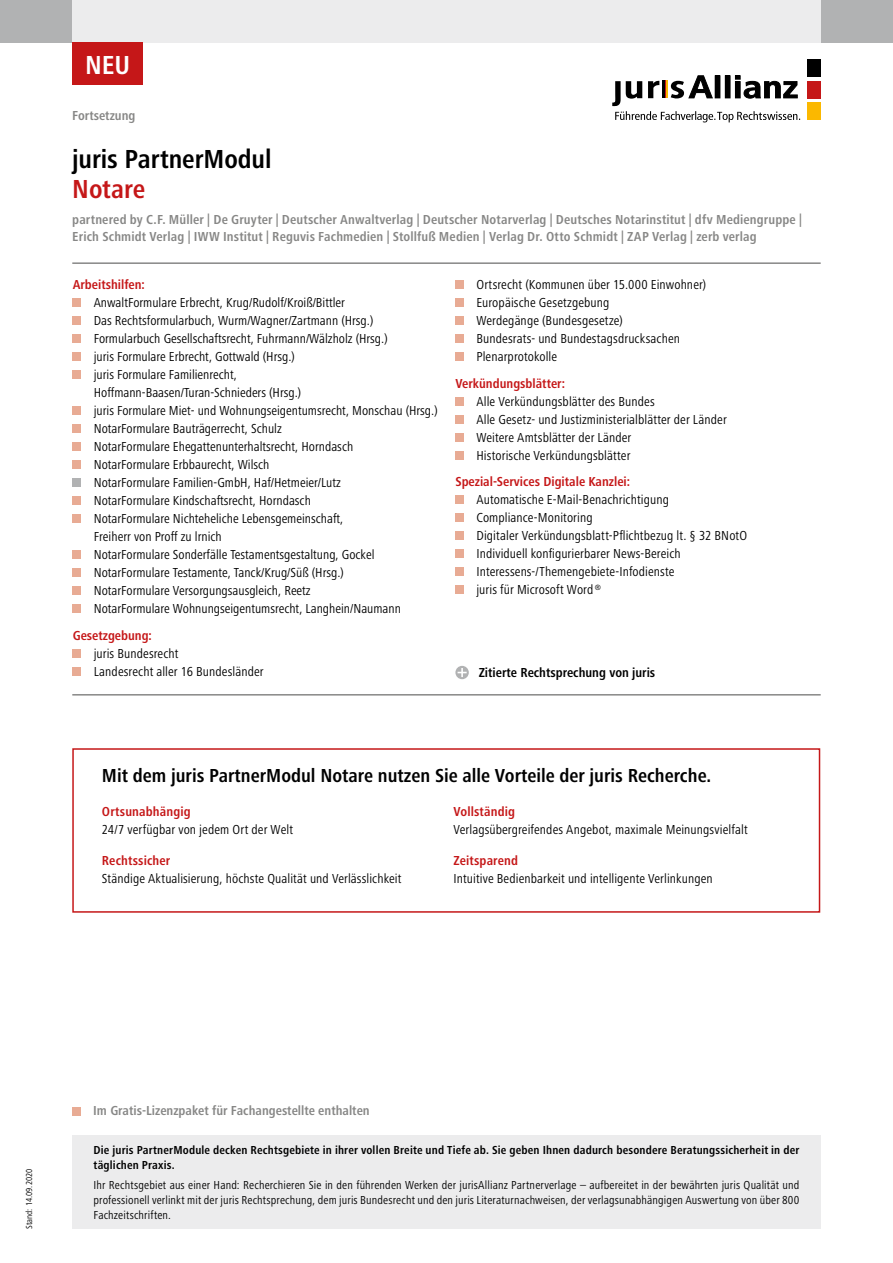
<style>
.page{position:relative;width:893px;height:1263px;background:#fff}
.page>*{position:absolute;margin:0;border:0;box-sizing:border-box;transform-origin:0 0}
.t1{font:700 condensed 27px "Frutiger Next Pro";letter-spacing:-.005em;color:#000}
.t2{font:700 condensed 27px "Frutiger Next Pro";letter-spacing:-.005em;color:#c51718}
.t3{font:700 condensed 27px "Frutiger Next Pro";color:#fff}
.t4{font:700 condensed 19.5px "Frutiger Next Pro";color:#000}
.t5{font:condensed 13.5px/18px "Frutiger Next Pro";color:#000}
.t6{font:700 condensed 13.5px/17.1px "Frutiger Next Pro";letter-spacing:.01em;color:#878786}
.t7{font:700 condensed 13.5px "Frutiger Next Pro";color:#c51718}
.t8{font:700 condensed 13.5px "Frutiger Next Pro";color:#000}
.t9{font:condensed 12px/15px "Frutiger Next Pro";letter-spacing:.015em;color:#000;text-align:justify}
.t10{font:700 condensed 12px/15px "Frutiger Next Pro";letter-spacing:.015em;color:#000}
.t11{font:condensed 9px "Frutiger Next Pro";color:#000}
</style>
<div class="page">
<div style="left:0;top:0;width:893px;height:43px;background:#b1b2b3"></div>
<div style="left:72px;top:1135px;width:749px;height:94px;background:#ececed"></div>
<div style="left:807px;top:60px;width:14px;height:17px;background:#000"></div>
<div style="left:807px;top:81px;width:14px;height:17px;background:#c51718"></div>
<div style="left:807px;top:102px;width:14px;height:18px;background:#fbb800"></div>
<svg style="left:612px;top:75px;width:188px;height:47px"></svg>
<div style="left:72px;top:0;width:749px;height:43px;background:#ececed"></div>
<svg style="left:455px;top:666px;width:14px;height:13px"></svg>
<svg style="left:458px;top:668px;width:9px;height:9px"></svg>
<hr style="left:72px;top:262px;width:749px;height:2px;background:#878786">
<hr style="left:72px;top:694px;width:749px;height:1px;background:#878786">
<div style="left:73px;top:299px;width:8px;height:8px;background:#e8ab94"></div>
<div style="left:73px;top:317px;width:8px;height:8px;background:#e8ab94"></div>
<div style="left:73px;top:335px;width:8px;height:8px;background:#e8ab94"></div>
<div style="left:73px;top:353px;width:8px;height:8px;background:#e8ab94"></div>
<div style="left:73px;top:371px;width:8px;height:8px;background:#e8ab94"></div>
<div style="left:73px;top:407px;width:8px;height:8px;background:#e8ab94"></div>
<div style="left:73px;top:425px;width:8px;height:8px;background:#e8ab94"></div>
<div style="left:73px;top:443px;width:8px;height:8px;background:#e8ab94"></div>
<div style="left:73px;top:461px;width:8px;height:8px;background:#e8ab94"></div>
<div style="left:73px;top:479px;width:8px;height:8px;background:#b1b2b3"></div>
<div style="left:73px;top:497px;width:8px;height:8px;background:#e8ab94"></div>
<div style="left:73px;top:515px;width:8px;height:8px;background:#e8ab94"></div>
<div style="left:73px;top:551px;width:8px;height:8px;background:#e8ab94"></div>
<div style="left:73px;top:569px;width:8px;height:8px;background:#e8ab94"></div>
<div style="left:73px;top:587px;width:8px;height:8px;background:#e8ab94"></div>
<div style="left:73px;top:605px;width:8px;height:8px;background:#e8ab94"></div>
<div style="left:73px;top:649px;width:8px;height:9px;background:#e8ab94"></div>
<div style="left:73px;top:667px;width:8px;height:9px;background:#e8ab94"></div>
<div style="left:455px;top:281px;width:9px;height:8px;background:#e8ab94"></div>
<div style="left:455px;top:299px;width:9px;height:8px;background:#e8ab94"></div>
<div style="left:455px;top:317px;width:9px;height:8px;background:#e8ab94"></div>
<div style="left:455px;top:335px;width:9px;height:8px;background:#e8ab94"></div>
<div style="left:455px;top:353px;width:9px;height:8px;background:#e8ab94"></div>
<div style="left:455px;top:397px;width:9px;height:9px;background:#e8ab94"></div>
<div style="left:455px;top:415px;width:9px;height:9px;background:#e8ab94"></div>
<div style="left:455px;top:433px;width:9px;height:9px;background:#e8ab94"></div>
<div style="left:455px;top:451px;width:9px;height:9px;background:#e8ab94"></div>
<div style="left:455px;top:496px;width:9px;height:8px;background:#e8ab94"></div>
<div style="left:455px;top:514px;width:9px;height:8px;background:#e8ab94"></div>
<div style="left:455px;top:532px;width:9px;height:8px;background:#e8ab94"></div>
<div style="left:455px;top:550px;width:9px;height:8px;background:#e8ab94"></div>
<div style="left:455px;top:568px;width:9px;height:8px;background:#e8ab94"></div>
<div style="left:455px;top:586px;width:9px;height:8px;background:#e8ab94"></div>
<div style="left:72px;top:43px;width:71px;height:42px;background:#c51718"></div>
<div style="left:72px;top:1107px;width:9px;height:8px;background:#e8ab94"></div>
<div style="left:72px;top:748px;width:748px;height:165px;border:2px solid #c51718"></div>
<h1 class="t3" style="left:85px;top:49px;width:47px">NEU</h1>
<p class="t6" style="left:72px;top:107px;width:65px">Fortsetzung</p>
<h1 class="t1" style="left:72px;top:144px;width:201px">juris PartnerModul</h1>
<h1 class="t2" style="left:72px;top:174px;width:74px">Notare</h1>
<p class="t6" style="left:72px;top:211px;width:731px">partnered by C.F. Müller | De Gruyter | Deutscher Anwaltverlag | Deutscher Notarverlag | Deutsches Notarinstitut | dfv Mediengruppe |<br>Erich Schmidt Verlag | IWW Institut | Reguvis Fachmedien | Stollfuß Medien | Verlag Dr. Otto Schmidt | ZAP Verlag | zerb verlag</p>
<p class="t7" style="left:73px;top:277px;width:74px">Arbeitshilfen:</p>
<p class="t5" style="left:94px;top:294px;width:345px">AnwaltFormulare Erbrecht, Krug/Rudolf/Kroiß/Bittler<br>Das Rechtsformularbuch, Wurm/Wagner/Zartmann (Hrsg.)<br>Formularbuch Gesellschaftsrecht, Fuhrmann/Wälzholz (Hrsg.)<br>juris Formulare Erbrecht, Gottwald (Hrsg.)<br>juris Formulare Familienrecht,<br>Hoffmann-Baasen/Turan-Schnieders (Hrsg.)<br>juris Formulare Miet- und Wohnungseigentumsrecht, Monschau (Hrsg.)<br>NotarFormulare Bauträgerrecht, Schulz<br>NotarFormulare Ehegattenunterhaltsrecht, Horndasch<br>NotarFormulare Erbbaurecht, Wilsch<br>NotarFormulare Familien-GmbH, Haf/Hetmeier/Lutz<br>NotarFormulare Kindschaftsrecht, Horndasch<br>NotarFormulare Nichteheliche Lebensgemeinschaft,<br>Freiherr von Proff zu lrnich<br>NotarFormulare Sonderfälle Testamentsgestaltung, Gockel NotarFormulare Testamente, Tanck/Krug/Süß (Hrsg.)<br>NotarFormulare Versorgungsausgleich, Reetz<br>NotarFormulare Wohnungseigentumsrecht, Langhein/Naumann</p>
<p class="t7" style="left:73px;top:627px;width:81px">Gesetzgebung:</p>
<p class="t5" style="left:94px;top:644px;width:171px">juris Bundesrecht<br>Landesrecht aller 16 Bundesländer</p>
<p class="t5" style="left:476px;top:276px;width:231px">Ortsrecht (Kommunen über 15.000 Einwohner)<br>Europäische Gesetzgebung<br>Werdegänge (Bundesgesetze)<br>Bundesrats- und Bundestagsdrucksachen<br>Plenarprotokolle</p>
<p class="t7" style="left:455px;top:375px;width:111px">Verkündungsblätter:</p>
<p class="t5" style="left:476px;top:392px;width:252px">Alle Verkündungsblätter des Bundes<br>Alle Gesetz- und Justizministerialblätter der Länder Weitere Amtsblätter der Länder<br>Historische Verkündungsblätter</p>
<p class="t7" style="left:455px;top:474px;width:176px">Spezial-Services Digitale Kanzlei:</p>
<p class="t5" style="left:476px;top:491px;width:272px">Automatische E-Mail-Benachrichtigung Compliance-Monitoring<br>Digitaler Verkündungsblatt-Pflichtbezug lt. § 32 BNotO Individuell konfigurierbarer News-Bereich Interessens-/Themengebiete-Infodienste<br>juris für Microsoft Word <sup>®</sup></p>
<p class="t8" style="left:479px;top:664px;width:178px">Zitierte Rechtsprechung von juris</p>
<h2 class="t4" style="left:102px;top:764px;width:611px">Mit dem juris PartnerModul Notare nutzen Sie alle Vorteile der juris Recherche.</h2>
<p class="t7" style="left:102px;top:804px;width:90px">Ortsunabhängig</p>
<p class="t5" style="left:102px;top:821px;width:193px">24/7 verfügbar von jedem Ort der Welt</p>
<p class="t7" style="left:102px;top:853px;width:70px">Rechtssicher</p>
<p class="t5" style="left:102px;top:869px;width:301px">Ständige Aktualisierung, höchste Qualität und Verlässlichkeit</p>
<p class="t7" style="left:453px;top:804px;width:63px">Vollständig</p>
<p class="t5" style="left:453px;top:820px;width:296px">Verlagsübergreifendes Angebot, maximale Meinungsvielfalt</p>
<p class="t7" style="left:453px;top:853px;width:66px">Zeitsparend</p>
<p class="t5" style="left:453px;top:869px;width:261px">Intuitive Bedienbarkeit und intelligente Verlinkungen</p>
<p class="t11" style="left:24px;top:1229px;width:62px;rotate:-90deg">Stand: 14.09.2020</p>
<p class="t6" style="left:93px;top:1102px;width:278px">Im Gratis-Lizenzpaket für Fachangestellte enthalten</p>
<p class="t10" style="left:94px;top:1143px;width:707px">Die juris PartnerModule decken Rechtsgebiete in ihrer vollen Breite und Tiefe ab. Sie geben Ihnen dadurch besondere Beratungssicherheit in der täglichen Praxis.</p>
<p class="t9" style="left:94px;top:1177px;width:707px">Ihr Rechtsgebiet aus einer Hand: Recherchieren Sie in den führenden Werken der jurisAllianz Partnerverlage – aufbereitet in der bewährten juris Qualität und professionell verlinkt mit der juris Rechtsprechung, dem juris Bundesrecht und den juris Literaturnachweisen, der verlagsunabhängigen Auswertung von über 800<br>Fachzeitschriften.</p>
</div>
